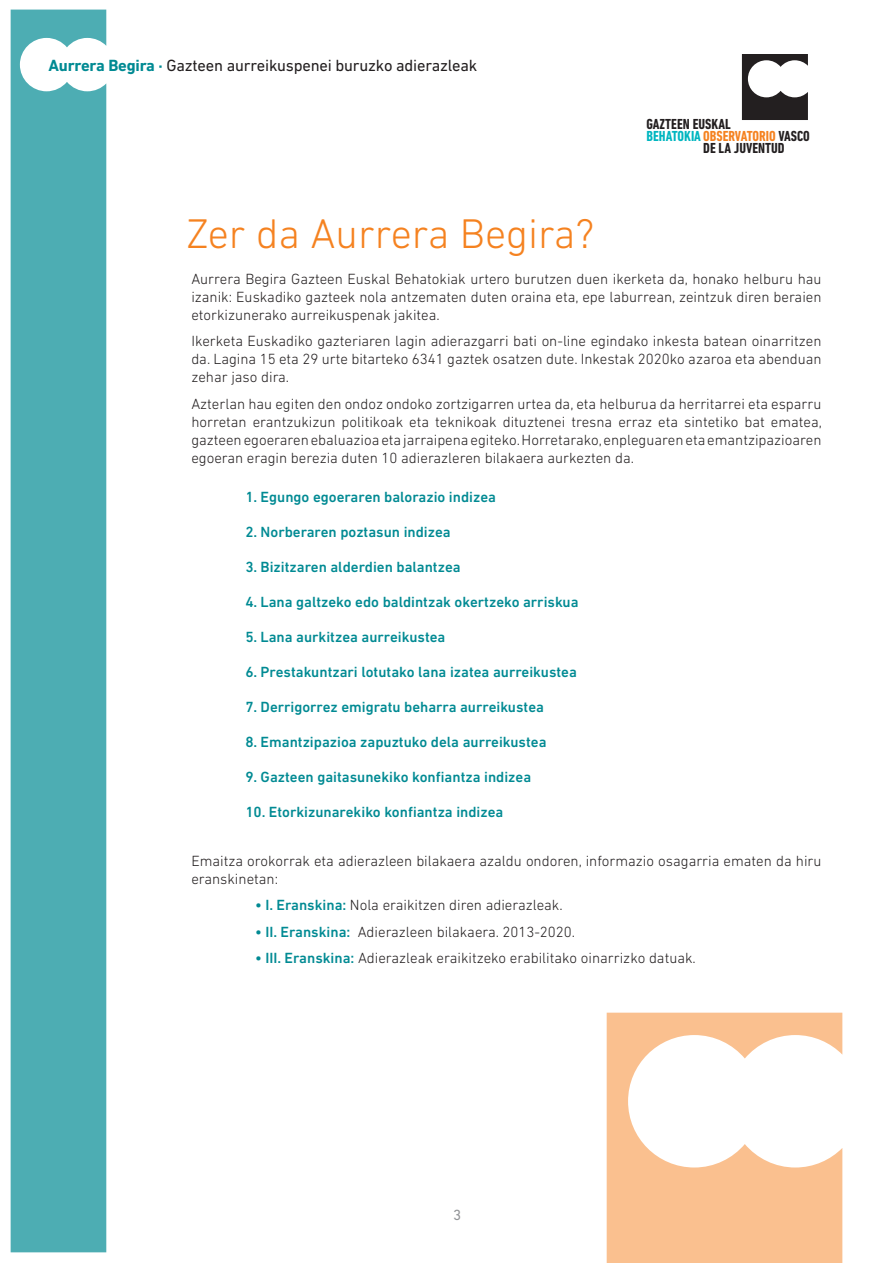
<style>
.page{position:relative;width:893px;height:1263px;background:#fff}
.page>*{position:absolute;margin:0;border:0;box-sizing:border-box;transform-origin:0 0}
.Titular_Principal{font:300 42.15px "DIN Next LT Pro";color:#f58220}
.t1{font:16.5px "DIN Next LT Pro";letter-spacing:-.01em;color:#231f20}
.Texto_normal{font:300 15px/18px "DIN Next LT Pro";color:#231f20;text-align:justify}
.Subtitular{font:500 15px "DIN Next LT Pro";color:#008a93}
.t2{font:15px "DIN Next LT Pro";color:#939598}
.t3{font:700 condensed 14.85px "DIN Next LT Pro";color:#f58220}
.t4{font:700 condensed 14.85px "DIN Next LT Pro";color:#231f20}
.s1{font-weight:700;color:#008a93}
.s2{color:#00b6c0}
.s3{color:#231f20}
.s4{font-weight:500;color:#008a93}
</style>
<div class="page">
<svg style="left:742px;top:54px;width:66px;height:66px"></svg>
<div style="left:11px;top:10px;width:95px;height:1242px;background:#4dadb3"></div>
<svg style="left:607px;top:1013px;width:235px;height:250px;fill:#fac08f"></svg>
<p class="t1" style="left:48px;top:56px;width:430px"><span class="s1">Aurrera Begira ·</span> Gazteen aurreikuspenei buruzko adierazleak</p>
<p class="Titular_Principal" style="left:186px;top:209px;width:410px">Zer da Aurrera Begira?</p>
<p class="t4" style="left:647px;top:115px;width:86px">GAZTEEN EUSKAL</p>
<p class="t3" style="left:647px;top:127px;width:165px"><span class="s2">BEHATOKIA</span> OBSERVATORIO <span class="s3">VASCO</span></p>
<p class="t4" style="left:703px;top:139px;width:83px">DE LA JUVENTUD</p>
<p class="Texto_normal" style="left:191px;top:269px;width:632px">Aurrera Begira Gazteen Euskal Behatokiak urtero burutzen duen ikerketa da, honako helburu hau izanik: Euskadiko gazteek nola antzematen duten oraina eta, epe laburrean, zeintzuk diren beraien etorkizunerako aurreikuspenak jakitea.</p>
<p class="Texto_normal" style="left:191px;top:332px;width:632px">Ikerketa Euskadiko gazteriaren lagin adierazgarri bati on-line egindako inkesta batean oinarritzen da. Lagina 15 eta 29 urte bitarteko 6341 gaztek osatzen dute. Inkestak 2020ko azaroa eta abenduan zehar jaso dira.</p>
<p class="Texto_normal" style="left:191px;top:394px;width:632px">Azterlan hau egiten den ondoz ondoko zortzigarren urtea da, eta helburua da herritarrei eta esparru horretan erantzukizun politikoak eta teknikoak dituztenei tresna erraz eta sintetiko bat ematea, gazteen egoeraren ebaluazioa eta jarraipena egiteko. Horretarako, enpleguaren eta emantzipazioaren egoeran eragin berezia duten 10 adierazleren bilakaera aurkezten da.</p>
<p class="Subtitular" style="left:245px;top:488px;width:252px">1. Egungo egoeraren balorazio indizea</p>
<p class="Subtitular" style="left:245px;top:523px;width:207px">2. Norberaren poztasun indizea</p>
<p class="Subtitular" style="left:245px;top:558px;width:217px">3. Bizitzaren alderdien balantzea</p>
<p class="Subtitular" style="left:245px;top:593px;width:335px">4. Lana galtzeko edo baldintzak okertzeko arriskua</p>
<p class="Subtitular" style="left:245px;top:628px;width:202px">5. Lana aurkitzea aurreikustea</p>
<p class="Subtitular" style="left:245px;top:663px;width:333px">6. Prestakuntzari lotutako lana izatea aurreikustea</p>
<p class="Subtitular" style="left:245px;top:698px;width:300px">7. Derrigorrez emigratu beharra aurreikustea</p>
<p class="Subtitular" style="left:245px;top:733px;width:303px">8. Emantzipazioa zapuztuko dela aurreikustea</p>
<p class="Subtitular" style="left:245px;top:768px;width:287px">9. Gazteen gaitasunekiko konfiantza indizea</p>
<p class="Subtitular" style="left:245px;top:803px;width:260px">10. Etorkizunarekiko konfiantza indizea</p>
<p class="Texto_normal" style="left:191px;top:851px;width:632px">Emaitza orokorrak eta adierazleen bilakaera azaldu ondoren, informazio osagarria ematen da hiru eranskinetan:</p>
<p class="Texto_normal" style="left:255px;top:896px;width:309px"><span class="s4">• I. Eranskina:</span> Nola eraikitzen diren adierazleak.</p>
<p class="Texto_normal" style="left:255px;top:922px;width:322px"><span class="s4">• II. Eranskina:</span> Adierazleen bilakaera. 2013-2020.</p>
<p class="Texto_normal" style="left:255px;top:949px;width:442px"><span class="s4">• III. Eranskina:</span> Adierazleak eraikitzeko erabilitako oinarrizko datuak.</p>
<p class="t2" style="left:453px;top:1206px;width:10px">3</p>
</div>
